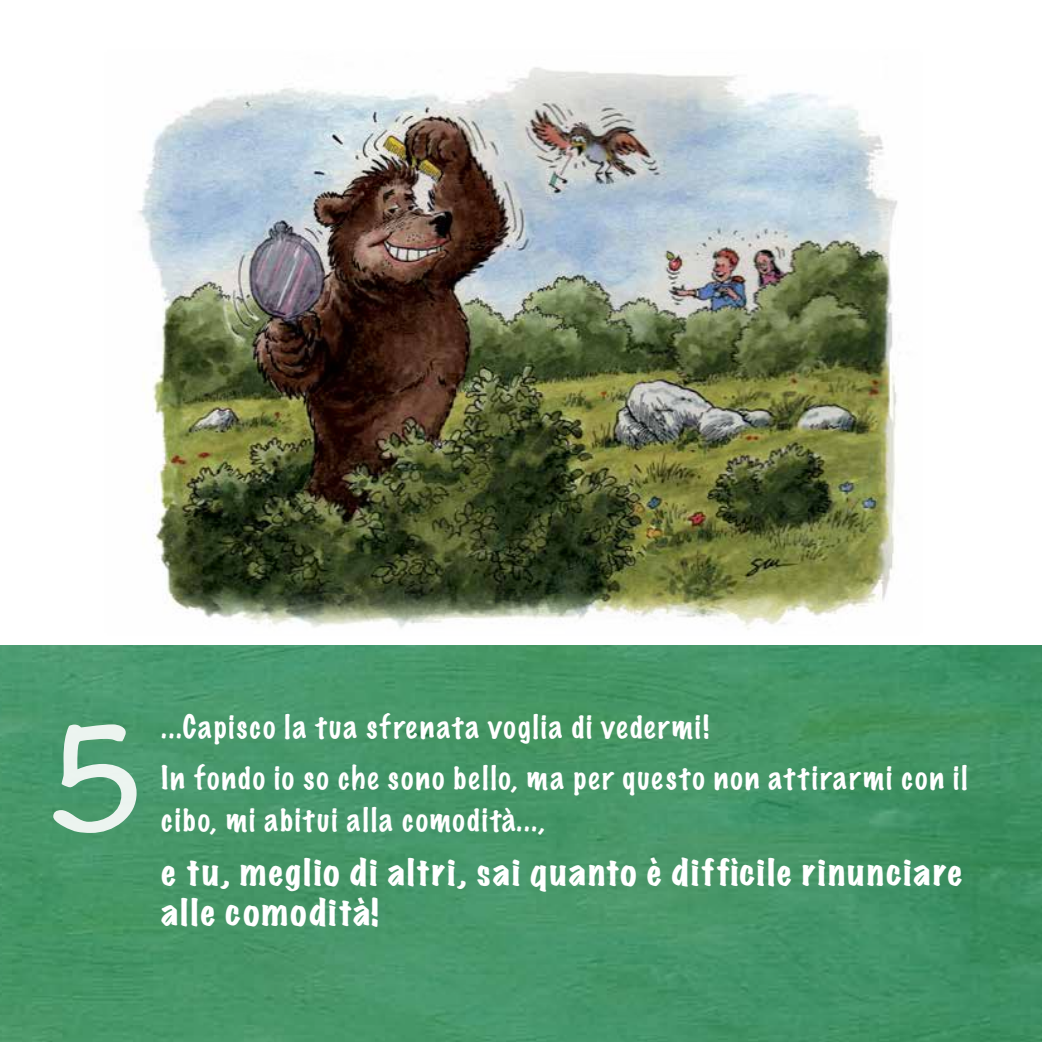
<style>
.page{position:relative;width:1042px;height:1042px;background:#fff}
.page>*{position:absolute;margin:0;border:0;box-sizing:border-box;transform-origin:0 0}
.t1{font:700 126px "Noteworthy";color:#fff}
.t2{font:expanded 33.25px/39.9px "Marker Felt";letter-spacing:.07em;color:#fff}
.t3{font:100 29.75px/50.6px "Marker Felt";letter-spacing:.075em;color:#fff}
</style>
<div class="page">
<img style="left:0;top:645px;width:1042px;height:397px">
<img style="left:138px;top:67px;width:760px;height:563px">
<h1 class="t1" style="left:49px;top:669px;width:99px">5</h1>
<p class="t3" style="left:161px;top:701px;width:807px">...Capisco la tua sfrenata voglia di vedermi!<br>In fondo io so che sono bello, ma per questo non attirarmi con il</p>
<p class="t3" style="left:161px;top:793px;width:385px">cibo, mi abitui alla comodità...,</p>
<p class="t2" style="left:161px;top:852px;width:802px">e tu, meglio di altri, sai quanto è diffìcile rinunciare alle comodità!</p>
</div>
